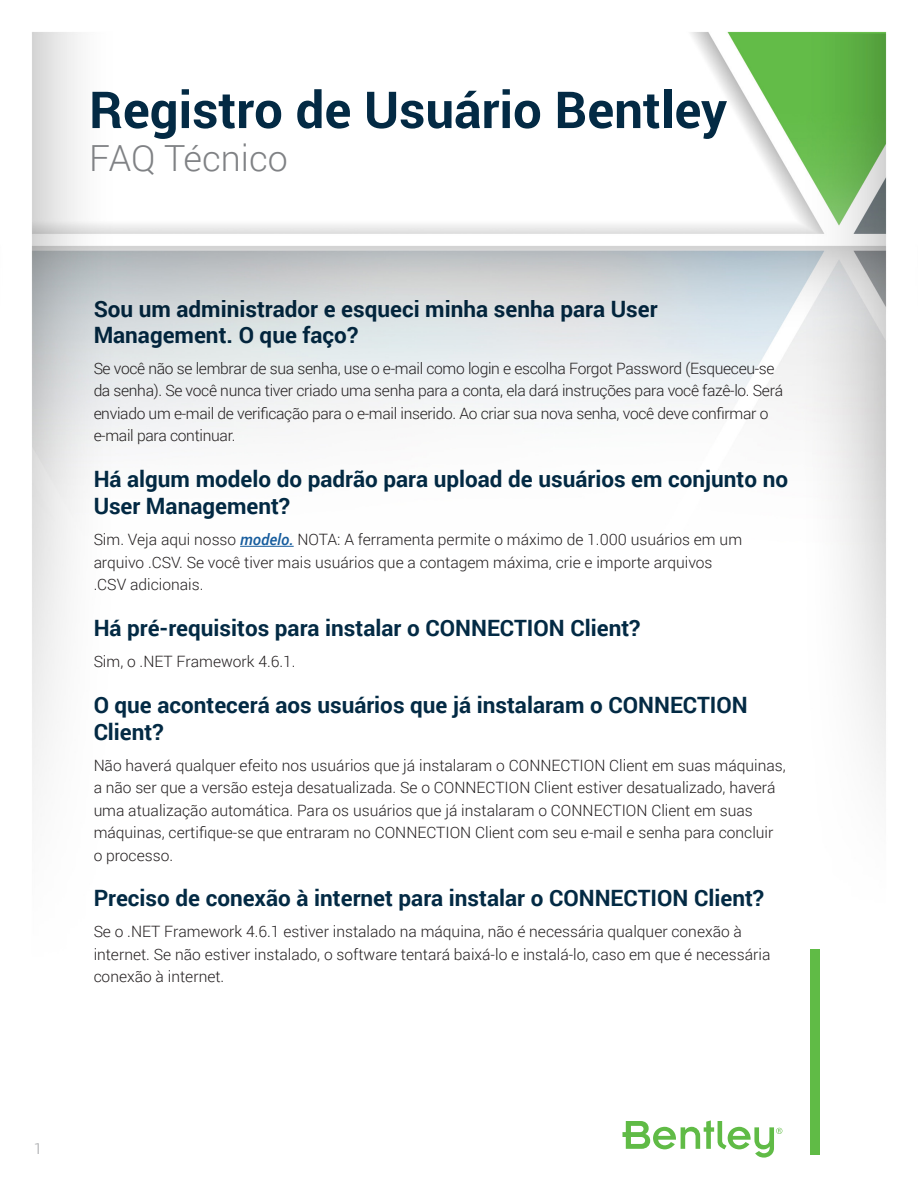
<style>
.page{position:relative;width:918px;height:1188px;background:#fff}
.page>*{position:absolute;margin:0;border:0;box-sizing:border-box;transform-origin:0 0}
.t1{font:700 51px "Roboto";color:#032a44}
.t2{font:300 36px "Roboto";color:#808285}
.t3{font:700 22.5px/27px "Roboto";color:#032a44}
.t4{font:300 15.6px/22.5px "Roboto";color:#231f20}
.t5{font:300 15.6px/22.5px "Roboto";letter-spacing:-.02em;color:#231f20}
.t6{font:300 15px "Roboto";color:#9d9fa2}
.s1{font-weight:500;font-style:italic;color:#175d9e}
</style>
<div class="page">
<img style="left:32px;top:31px;width:855px;height:1124px">
<hr style="left:240px;top:546px;width:54px;height:1px;background:#175d9e">
<div style="left:811px;top:949px;width:9px;height:206px;background:#60bb46"></div>
<svg style="left:622px;top:1120px;width:160px;height:38px"></svg>
<p class="t1" style="left:89px;top:74px;width:640px">Registro de Usuário Bentley</p>
<p class="t2" style="left:89px;top:134px;width:200px">FAQ Técnico</p>
<h3 class="t3" style="left:94px;top:296px;width:566px;line-height:25.5px">Sou um administrador e esqueci minha senha para User<br>Management. O que faço?</h3>
<p class="t5" style="left:94px;top:357px;width:691px">Se você não se lembrar de sua senha, use o e-mail como login e escolha Forgot Password (Esqueceu-se da senha). Se você nunca tiver criado uma senha para a conta, ela dará instruções para você fazê-lo. Será enviado um e-mail de verificação para o e-mail inserido. Ao criar sua nova senha, você deve confirmar o e-mail para continuar.</p>
<h3 class="t3" style="left:94px;top:465px;width:696px">Há algum modelo do padrão para upload de usuários em conjunto no<br>User Management?</h3>
<p class="t4" style="left:94px;top:528px;width:650px">Sim. Veja aqui nosso <span class="s1">modelo.</span> NOTA: A ferramenta permite o máximo de 1.000 usuários em um arquivo .CSV. Se você tiver mais usuários que a contagem máxima, crie e importe arquivos .CSV adicionais.</p>
<h3 class="t3" style="left:94px;top:614px;width:548px">Há pré-requisitos para instalar o CONNECTION Client?</h3>
<p class="t4" style="left:94px;top:650px;width:204px">Sim, o .NET Framework 4.6.1.</p>
<h3 class="t3" style="left:94px;top:690px;width:656px">O que acontecerá aos usuários que já instalaram o CONNECTION<br>Client?</h3>
<p class="t4" style="left:94px;top:753px;width:694px">Não haverá qualquer efeito nos usuários que já instalaram o CONNECTION Client em suas máquinas, a não ser que a versão esteja desatualizada. Se o CONNECTION Client estiver desatualizado, haverá uma atualização automática. Para os usuários que já instalaram o CONNECTION Client em suas máquinas, certifique-se que entraram no CONNECTION Client com seu e-mail e senha para concluir o processo.</p>
<h3 class="t3" style="left:94px;top:884px;width:672px">Preciso de conexão à internet para instalar o CONNECTION Client?</h3>
<p class="t4" style="left:94px;top:920px;width:679px">Se o .NET Framework 4.6.1 estiver instalado na máquina, não é necessária qualquer conexão à internet. Se não estiver instalado, o software tentará baixá-lo e instalá-lo, caso em que é necessária conexão à internet.</p>
<p class="t6" style="left:33px;top:1138px;width:10px">1</p>
</div>
